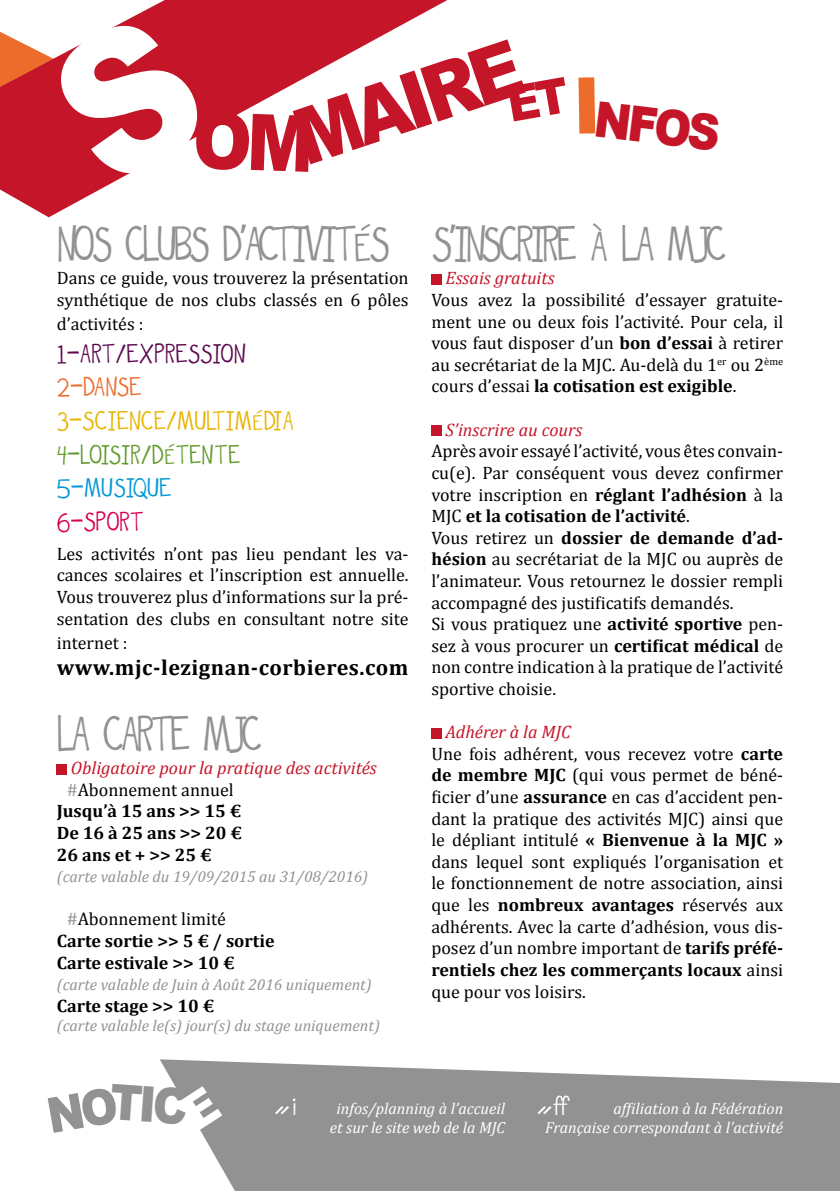
<style>
.page{position:relative;width:840px;height:1191px;background:#fff}
.page>*{position:absolute;margin:0;border:0;box-sizing:border-box;transform-origin:0 0}
.t1{font:900 78.2px "Arial";color:#c41628;scale:.91 1}
.t2{font:51.8px "Hockeyis Lif";letter-spacing:-.075em;color:#929292;scale:.91 1}
.t3{font:900 49.2px "Arial";color:#c41628;scale:.91 1}
.t4{font:30.2px "Hockeyis Lif";color:#fff;scale:.91 1}
.t5{font:28px "Hockeyis Lif";color:#e8b400}
.t6{font:28px "Hockeyis Lif";color:#5e0a4f}
.t7{font:28px "Hockeyis Lif";color:#629a2b}
.t8{font:28px "Hockeyis Lif";color:#0097d5}
.t9{font:28px "Hockeyis Lif";letter-spacing:-.025em;color:#ed6c2b}
.t10{font:28px "Hockeyis Lif";color:#d60052}
.t11{font:700 22px "Cambria";letter-spacing:.025em;color:#000}
.t12{font:18px/21.6px "Cambria";color:#000}
.t13{font:700 18px/21.6px "Cambria";color:#000}
.t14{font:italic 18px "Cambria";color:#c41628}
.t15{font:italic 16px "Cambria";color:#929292}
.t16{font:italic 16px/19.2px "Cambria";color:#fff;text-align:center}
.s1{color:#929292}
.s2{font-weight:400;color:#929292}
.s3{font-weight:400}
.s4{font-weight:700}
.s5{font-style:italic;color:#c41628}
</style>
<div class="page">
<svg style="left:3px;top:0;width:444px;height:217px"></svg>
<svg style="left:160px;top:1059px;width:679px;height:132px;background:#a0a0a0"></svg>
<div style="left:431px;top:274px;width:10px;height:10px;background:#c41628"></div>
<div style="left:431px;top:425px;width:10px;height:11px;background:#c41628"></div>
<div style="left:431px;top:728px;width:10px;height:10px;background:#c41628"></div>
<div style="left:57px;top:764px;width:10px;height:10px;background:#c41628"></div>
<svg style="left:273px;top:1103px;width:18px;height:13px"></svg>
<svg style="left:535px;top:1103px;width:18px;height:13px"></svg>
<svg style="left:0;top:8px;width:310px;height:183px"></svg>
<svg style="left:160px;top:1083px;width:62px;height:49px"></svg>
<h1 class="t1" style="left:279px;top:84px;width:260px;rotate:-18deg">MAIRE</h1>
<h3 class="t3" style="left:598px;top:83px;width:140px;rotate:7deg">NFOS</h3>
<h2 class="t2" style="left:57px;top:223px;width:367px">NOS CLUBS D’ACTIVITÉS</h2>
<p class="t12" style="left:57px;top:267px;width:353px">Dans ce guide, vous trouverez la présentation synthétique de nos clubs classés en 6 pôles</p>
<p class="t12" style="left:57px;top:313px;width:88px">d’activités :</p>
<h3 class="t6" style="left:57px;top:342px;width:191px">1-ART/EXPRESSION</h3>
<h3 class="t9" style="left:57px;top:376px;width:86px">2-DANSE</h3>
<h3 class="t5" style="left:57px;top:409px;width:239px">3-SCIENCE/MULTIMÉDIA</h3>
<h3 class="t7" style="left:57px;top:443px;width:185px">4-LOISIR/DÉTENTE</h3>
<h3 class="t8" style="left:57px;top:476px;width:116px">5-MUSIQUE</h3>
<h3 class="t10" style="left:57px;top:510px;width:88px">6-SPORT</h3>
<p class="t12" style="left:57px;top:543px;width:353px;text-align:justify">Les activités n’ont pas lieu pendant les va&shy;cances scolaires et l’inscription est annuelle.<br>Vous trouverez plus d’informations sur la pré&shy;sentation des clubs en consultant notre site</p>
<p class="t12" style="left:57px;top:631px;width:72px">internet :</p>
<p class="t11" style="left:57px;top:652px;width:353px">www.mjc-lezignan-corbieres.com</p>
<h2 class="t2" style="left:57px;top:712px;width:227px">LA CARTE MJC</h2>
<p class="t14" style="left:71px;top:755px;width:307px">Obligatoire pour la pratique des activités</p>
<p class="t12" style="left:67px;top:779px;width:168px"><span class="s1">#</span>Abonnement annuel</p>
<p class="t13" style="left:57px;top:800px;width:186px">Jusqu’à 15 ans &gt;&gt; 15 €</p>
<p class="t13" style="left:57px;top:821px;width:187px">De 16 à 25 ans &gt;&gt; 20 €</p>
<p class="t13" style="left:57px;top:843px;width:156px">26 ans et + &gt;&gt; 25 €</p>
<p class="t15" style="left:57px;top:865px;width:313px">(carte valable du 19/09/2015 au 31/08/2016)</p>
<p class="t13" style="left:57px;top:908px;width:219px;text-indent:10px"><span class="s2">#</span><span class="s3">Abonnement limité<br></span>Carte sortie &gt;&gt; 5 € / sortie<br>Carte estivale &gt;&gt; 10 €</p>
<p class="t15" style="left:57px;top:973px;width:316px">(carte valable de Juin à Août 2016 uniquement)</p>
<p class="t13" style="left:57px;top:994px;width:159px">Carte stage &gt;&gt; 10 €</p>
<p class="t15" style="left:57px;top:1014px;width:324px">(carte valable le(s) jour(s) du stage uniquement)</p>
<h2 class="t2" style="left:431px;top:223px;width:326px">S’INSCRIRE À LA MJC</h2>
<p class="t14" style="left:445px;top:265px;width:110px">Essais gratuits</p>
<p class="t12" style="left:431px;top:289px;width:353px;text-align:justify">Vous avez la possibilité d’essayer gratuite&shy;ment une ou deux fois l’activité. Pour cela, il vous faut disposer d’un <span class="s4">bon d’essai</span> à retirer au secrétariat de la MJC. Au-delà du 1<sup>er</sup> ou 2<sup>ème </sup>cours d’essai <span class="s4">la cotisation est exigible</span>.</p>
<p class="t14" style="left:445px;top:417px;width:138px">S’inscrire au cours</p>
<p class="t12" style="left:431px;top:440px;width:353px">Après avoir essayé l’activité, vous êtes convain&shy;cu(e). Par conséquent vous devez confirmer votre inscription en <span class="s4">réglant l’adhésion</span> à la MJC <span class="s4">et la cotisation de l’activité</span>.<br>Vous retirez un <span class="s4">dossier de demande d’ad&shy;hésion</span> au secrétariat de la MJC ou auprès de l’animateur. Vous retournez le dossier rempli accompagné des justificatifs demandés.<br>Si vous pratiquez une <span class="s4">activité sportive</span> pen&shy;sez à vous procurer un <span class="s4">certificat médical</span> de non contre indication à la pratique de l’activité sportive choisie.</p>
<p class="t12" style="left:431px;top:721px;width:353px;text-indent:14px"><span class="s5">Adhérer à la MJC<br></span>Une fois adhérent, vous recevez votre <span class="s4">carte de membre MJC</span> (qui vous permet de béné&shy;ficier d’une <span class="s4">assurance</span> en cas d’accident pen&shy;dant la pratique des activités MJC) ainsi que le dépliant intitulé <span class="s4">« Bienvenue à la MJC » </span>dans lequel sont expliqués l’organisation et le fonctionnement de notre association, ainsi que les <span class="s4">nombreux avantages</span> réservés aux adhérents. Avec la carte d’adhésion, vous dis&shy;posez d’un nombre important de <span class="s4">tarifs préfé&shy;rentiels chez les commerçants locaux</span> ainsi que pour vos loisirs.</p>
<h3 class="t4" style="left:292px;top:1092px;width:6px">i</h3>
<h3 class="t4" style="left:552px;top:1092px;width:21px">ff</h3>
<p class="t16" style="left:330px;top:1098px;width:177px">infos/planning à l’accueil et sur le site web de la MJC</p>
<p class="t16" style="left:613px;top:1098px;width:171px">affiliation à la Fédération</p>
<p class="t16" style="left:545px;top:1117px;width:239px">Française correspondant à l’activité</p>
</div>
